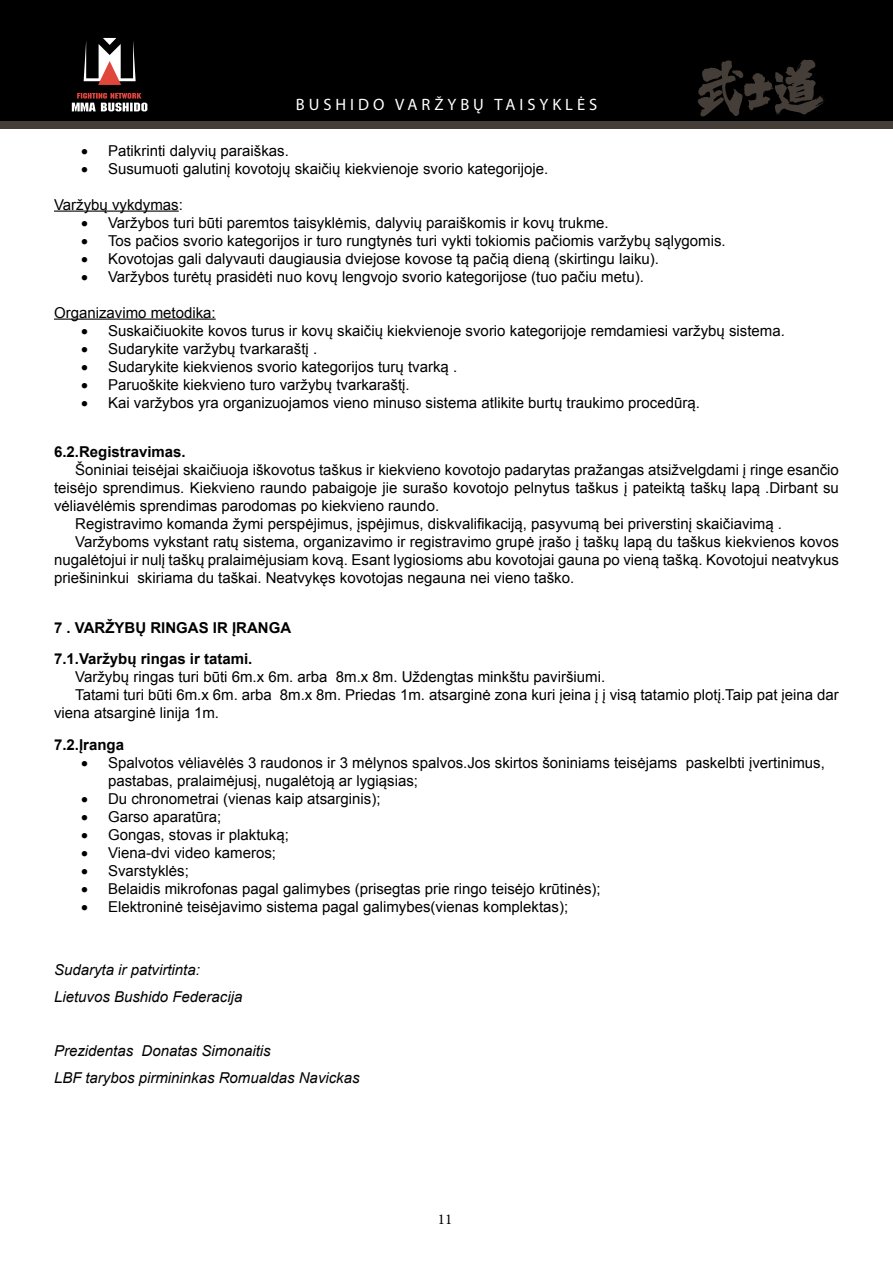
<style>
.page{position:relative;width:893px;height:1263px;background:#fff}
.page>*{position:absolute;margin:0;border:0;box-sizing:border-box;transform-origin:0 0}
.t1{font:16.5px "Myriad Pro";letter-spacing:.24em;color:#fff}
.t2{font:15px/18px "Arial";color:#000}
.t3{font:italic 15px/27px "Arial";color:#000}
.t4{font:700 15px/31.5px "Arial";color:#000}
.t5{font:15px "Minion Pro";color:#000}
</style>
<div class="page">
<div style="left:0;top:0;width:893px;height:121px;background:#000"></div>
<div style="left:0;top:121px;width:893px;height:8px;background:#443d38"></div>
<svg style="left:84px;top:38px;width:52px;height:47px"></svg>
<svg style="left:72px;top:93px;width:75px;height:18px"></svg>
<svg style="left:697px;top:59px;width:127px;height:58px"></svg>
<hr style="left:54px;top:211px;width:125px;height:1px;background:#000">
<hr style="left:54px;top:319px;width:162px;height:1px;background:#000">
<p class="t1" style="left:296px;top:94px;width:303px">BUSHIDO VARŽYBŲ TAISYKLĖS</p>
<p class="t2" style="left:81px;top:141px;width:209px">• Patikrinti dalyvių paraiškas.</p>
<p class="t2" style="left:81px;top:159px;width:469px">• Susumuoti galutinį kovotojų skaičių kiekvienoje svorio kategorijoje.</p>
<p class="t2" style="left:54px;top:195px;width:130px">Varžybų vykdymas:</p>
<p class="t2" style="left:81px;top:213px;width:529px">• Varžybos turi būti paremtos taisyklėmis, dalyvių paraiškomis ir kovų trukme.</p>
<p class="t2" style="left:81px;top:231px;width:646px">• Tos pačios svorio kategorijos ir turo rungtynės turi vykti tokiomis pačiomis varžybų sąlygomis.</p>
<p class="t2" style="left:81px;top:249px;width:580px">• Kovotojas gali dalyvauti daugiausia dviejose kovose tą pačią dieną (skirtingu laiku).</p>
<p class="t2" style="left:81px;top:267px;width:564px">• Varžybos turėtų prasidėti nuo kovų lengvojo svorio kategorijose (tuo pačiu metu).</p>
<p class="t2" style="left:54px;top:303px;width:163px">Organizavimo metodika:</p>
<p class="t2" style="left:81px;top:321px;width:705px">• Suskaičiuokite kovos turus ir kovų skaičių kiekvienoje svorio kategorijoje remdamiesi varžybų sistema.</p>
<p class="t2" style="left:81px;top:339px;width:238px">• Sudarykite varžybų tvarkaraštį .</p>
<p class="t2" style="left:81px;top:357px;width:378px">• Sudarykite kiekvienos svorio kategorijos turų tvarką .</p>
<p class="t2" style="left:81px;top:375px;width:330px">• Paruoškite kiekvieno turo varžybų tvarkaraštį.</p>
<p class="t2" style="left:81px;top:393px;width:620px">• Kai varžybos yra organizuojamos vieno minuso sistema atlikite burtų traukimo procedūrą.</p>
<p class="t4" style="left:54px;top:436px;width:133px">6.2.Registravimas.</p>
<p class="t2" style="left:75px;top:461px;width:765px">Šoniniai teisėjai skaičiuoja iškovotus taškus ir kiekvieno kovotojo padarytas pražangas atsižvelgdami į ringe esančio</p>
<p class="t2" style="left:54px;top:479px;width:786px">teisėjo sprendimus. Kiekvieno raundo pabaigoje jie surašo kovotojo pelnytus taškus į pateiktą taškų lapą .Dirbant su</p>
<p class="t2" style="left:54px;top:497px;width:387px">vėliavėlėmis sprendimas parodomas po kiekvieno raundo.</p>
<p class="t2" style="left:75px;top:515px;width:708px">Registravimo komanda žymi perspėjimus, įspėjimus, diskvalifikaciją, pasyvumą bei priverstinį skaičiavimą .</p>
<p class="t2" style="left:75px;top:533px;width:765px">Varžyboms vykstant ratų sistema, organizavimo ir registravimo grupė įrašo į taškų lapą du taškus kiekvienos kovos</p>
<p class="t2" style="left:54px;top:551px;width:786px">nugalėtojui ir nulį taškų pralaimėjusiam kovą. Esant lygiosioms abu kovotojai gauna po vieną tašką. Kovotojui neatvykus</p>
<p class="t2" style="left:54px;top:569px;width:522px">priešininkui skiriama du taškai. Neatvykęs kovotojas negauna nei vieno taško.</p>
<p class="t4" style="left:54px;top:612px;width:239px">7 . VARŽYBŲ RINGAS IR ĮRANGA<br>7.1.Varžybų ringas ir tatami.</p>
<p class="t2" style="left:75px;top:668px;width:531px">Varžybų ringas turi būti 6m.x 6m. arba 8m.x 8m. Uždengtas minkštu paviršiumi.</p>
<p class="t2" style="left:75px;top:686px;width:765px">Tatami turi būti 6m.x 6m. arba 8m.x 8m. Priedas 1m. atsarginė zona kuri įeina į į visą tatamio plotį.Taip pat įeina dar</p>
<p class="t2" style="left:54px;top:704px;width:167px">viena atsarginė linija 1m.</p>
<p class="t4" style="left:54px;top:729px;width:72px">7.2.Įranga</p>
<p class="t2" style="left:108px;top:753px;width:718px;text-indent:-27px">• Spalvotos vėliavėlės 3 raudonos ir 3 mėlynos spalvos.Jos skirtos šoniniams teisėjams paskelbti įvertinimus, pastabas, pralaimėjusį, nugalėtoją ar lygiąsias;</p>
<p class="t2" style="left:81px;top:789px;width:301px">• Du chronometrai (vienas kaip atsarginis);</p>
<p class="t2" style="left:81px;top:807px;width:142px">• Garso aparatūra;</p>
<p class="t2" style="left:81px;top:825px;width:209px">• Gongas, stovas ir plaktuką;</p>
<p class="t2" style="left:81px;top:843px;width:197px">• Viena-dvi video kameros;</p>
<p class="t2" style="left:81px;top:861px;width:109px">• Svarstyklės;</p>
<p class="t2" style="left:81px;top:879px;width:521px">• Belaidis mikrofonas pagal galimybes (prisegtas prie ringo teisėjo krūtinės);</p>
<p class="t2" style="left:81px;top:897px;width:489px">• Elektroninė teisėjavimo sistema pagal galimybes(vienas komplektas);</p>
<p class="t3" style="left:54px;top:956px;width:190px">Sudaryta ir patvirtinta:<br>Lietuvos Bushido Federacija</p>
<p class="t3" style="left:54px;top:1037px;width:307px">Prezidentas Donatas Simonaitis<br>LBF tarybos pirmininkas Romualdas Navickas</p>
<p class="t5" style="left:438px;top:1209px;width:16px">11</p>
</div>
